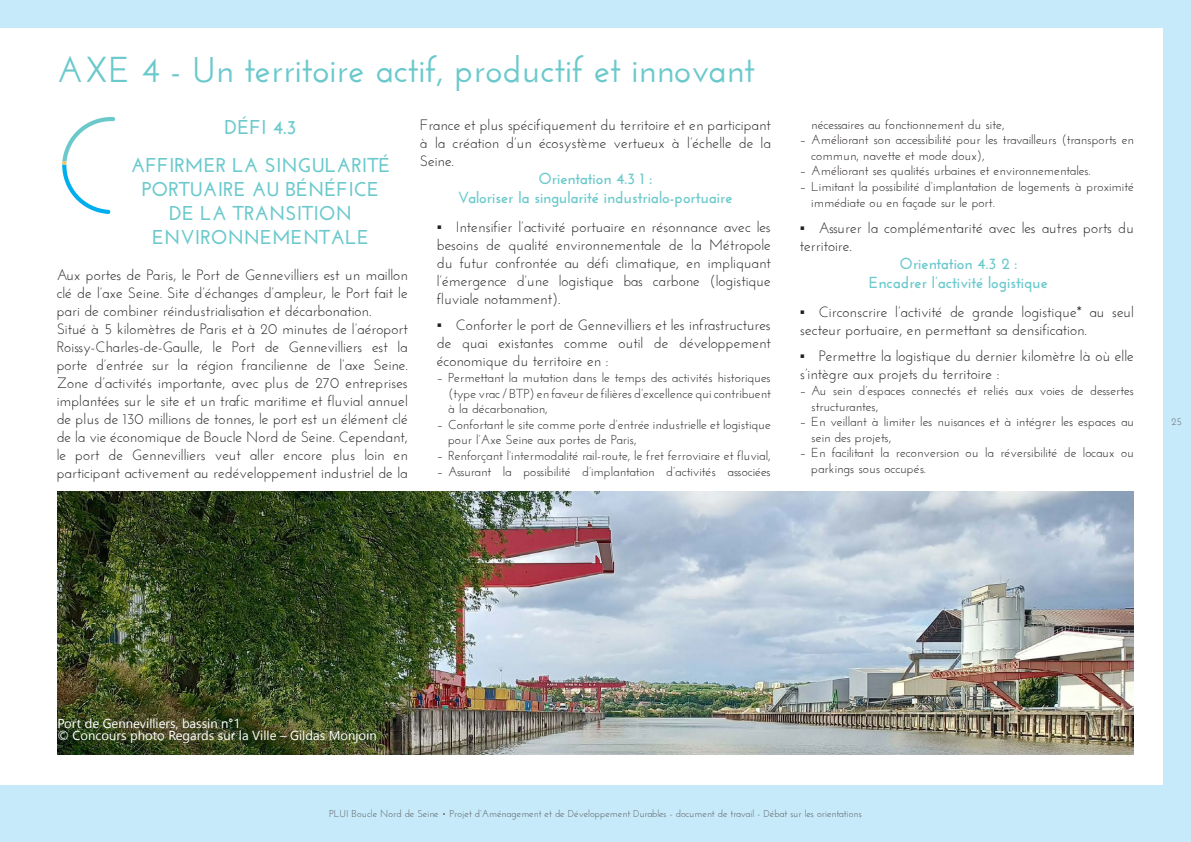
<style>
.page{position:relative;width:1191px;height:842px;background:#c6eafa}
.page>*{position:absolute;margin:0;border:0;box-sizing:border-box;transform-origin:0 0}
.TITRE_ORIENTATION_VE{font:600 36px "Josefin Sans";color:#6bc9cc}
.TITRE_DEFI_VERT_CLAI{font:700 20px/24px "Josefin Sans";color:#6bc9cc;text-align:center}
.Titre_sous_orientati{font:700 16px "Josefin Sans";color:#6bc9cc}
.INTRO_GRISE{font:15px/18px "Josefin Sans";color:#231f20;text-align:justify}
.t1{font:13px/15.6px "Josefin Sans";color:#231f20}
.Légende_et_copiright{font:13px "Nirmala UI";color:#fff}
.t2{font:10px "Josefin Sans";color:#57585a}
.s1{font-family:"Calibri"}
</style>
<div class="page">
<div style="left:0;top:28px;width:1162px;height:757px;background:#fff"></div>
<img style="left:57px;top:491px;width:1076px;height:264px">
<svg style="left:62px;top:117px;width:54px;height:97px"></svg>
<p class="TITRE_ORIENTATION_VE" style="left:57px;top:47px;width:699px">AXE 4 - Un territoire actif, productif et innovant</p>
<p class="TITRE_DEFI_VERT_CLAI" style="left:224px;top:115px;width:74px">DÉFI 4.3</p>
<p class="TITRE_DEFI_VERT_CLAI" style="left:131px;top:153px;width:261px">AFFIRMER LA SINGULARITÉ<br>PORTUAIRE AU BÉNÉFICE<br>DE LA TRANSITION<br>ENVIRONNEMENTALE</p>
<p class="INTRO_GRISE" style="left:57px;top:266px;width:352px">Aux portes de Paris, le Port de Gennevilliers est un maillon clé de l’axe Seine. Site d’échanges d’ampleur, le Port fait le pari de combiner réindustrialisation et décarbonation.</p>
<p class="INTRO_GRISE" style="left:57px;top:320px;width:352px">Situé à 5 kilomètres de Paris et à 20 minutes de l’aéroport Roissy-Charles-de-Gaulle, le Port de Gennevilliers est la porte d’entrée sur la région francilienne de l’axe Seine.<br>Zone d’activités importante, avec plus de 270 entreprises implantées sur le site et un trafic maritime et fluvial annuel de plus de 130 millions de tonnes, le port est un élément clé de la vie économique de Boucle Nord de Seine. Cependant, le port de Gennevilliers veut aller encore plus loin en participant activement au redéveloppement industriel de la</p>
<p class="INTRO_GRISE" style="left:420px;top:116px;width:352px">France et plus spécifiquement du territoire et en participant à la création d’un écosystème vertueux à l’échelle de la Seine.</p>
<p class="Titre_sous_orientati" style="left:538px;top:169px;width:115px">Orientation 4.3 1 :</p>
<p class="Titre_sous_orientati" style="left:458px;top:188px;width:276px">Valoriser la singularité industrialo-portuaire</p>
<p class="INTRO_GRISE" style="left:437px;top:217px;width:335px"><span class="s1">▪</span> Intensifier l’activité portuaire en résonnance avec les besoins de qualité environnementale de la Métropole du futur confrontée au défi climatique, en impliquant l’émergence d’une logistique bas carbone (logistique fluviale notamment).</p>
<p class="INTRO_GRISE" style="left:437px;top:316px;width:335px"><span class="s1">▪</span> Conforter le port de Gennevilliers et les infrastructures de quai existantes comme outil de développement économique du territoire en :</p>
<p class="t1" style="left:448px;top:370px;width:324px;text-align:justify;text-indent:-11px">– Permettant la mutation dans le temps des activités historiques (type vrac / BTP) en faveur de filières d’excellence qui contribuent à la décarbonation,</p>
<p class="t1" style="left:448px;top:416px;width:324px;text-indent:-11px">– Confortant le site comme porte d’entrée industrielle et logistique pour l’Axe Seine aux portes de Paris,</p>
<p class="t1" style="left:437px;top:448px;width:335px">– Renforçant l’intermodalité rail-route, le fret ferroviaire et fluvial,</p>
<p class="t1" style="left:437px;top:463px;width:335px">– Assurant la possibilité d’implantation d’activités associées</p>
<p class="t1" style="left:811px;top:116px;width:195px">nécessaires au fonctionnement du site,</p>
<p class="t1" style="left:811px;top:132px;width:324px;text-indent:-11px">– Améliorant son accessibilité pour les travailleurs (transports en commun, navette et mode doux),</p>
<p class="t1" style="left:800px;top:163px;width:292px">– Améliorant ses qualités urbaines et environnementales.</p>
<p class="t1" style="left:811px;top:179px;width:324px;text-indent:-11px">– Limitant la possibilité d’implantation de logements à proximité immédiate ou en façade sur le port.</p>
<p class="INTRO_GRISE" style="left:800px;top:219px;width:335px"><span class="s1">▪</span> Assurer la complémentarité avec les autres ports du territoire.</p>
<p class="Titre_sous_orientati" style="left:899px;top:254px;width:119px">Orientation 4.3 2 :</p>
<p class="Titre_sous_orientati" style="left:869px;top:273px;width:180px">Encadrer l’activité logistique</p>
<p class="INTRO_GRISE" style="left:800px;top:303px;width:335px"><span class="s1">▪</span> Circonscrire l’activité de grande logistique* au seul secteur portuaire, en permettant sa densification.</p>
<p class="INTRO_GRISE" style="left:800px;top:347px;width:335px"><span class="s1">▪</span> Permettre la logistique du dernier kilomètre là où elle s’intègre aux projets du territoire :</p>
<p class="t1" style="left:811px;top:383px;width:324px;text-indent:-11px">– Au sein d’espaces connectés et reliés aux voies de dessertes structurantes,</p>
<p class="t1" style="left:811px;top:414px;width:324px;text-indent:-11px">– En veillant à limiter les nuisances et à intégrer les espaces au sein des projets,</p>
<p class="t1" style="left:811px;top:445px;width:324px;text-indent:-11px">– En facilitant la reconversion ou la réversibilité de locaux ou parkings sous occupés.</p>
<p class="t2" style="left:1171px;top:415px;width:12px">25</p>
<p class="Légende_et_copiright" style="left:57px;top:712px;width:185px">Port de Gennevilliers, bassin n°1</p>
<p class="Légende_et_copiright" style="left:57px;top:724px;width:321px">© Concours photo Regards sur la Ville – Gildas Monjoin</p>
<p class="t2" style="left:329px;top:808px;width:534px">PLUI Boucle Nord de Seine • Projet d’Aménagement et de Développement Durables - document de travail - Débat sur les orientations</p>
</div>
